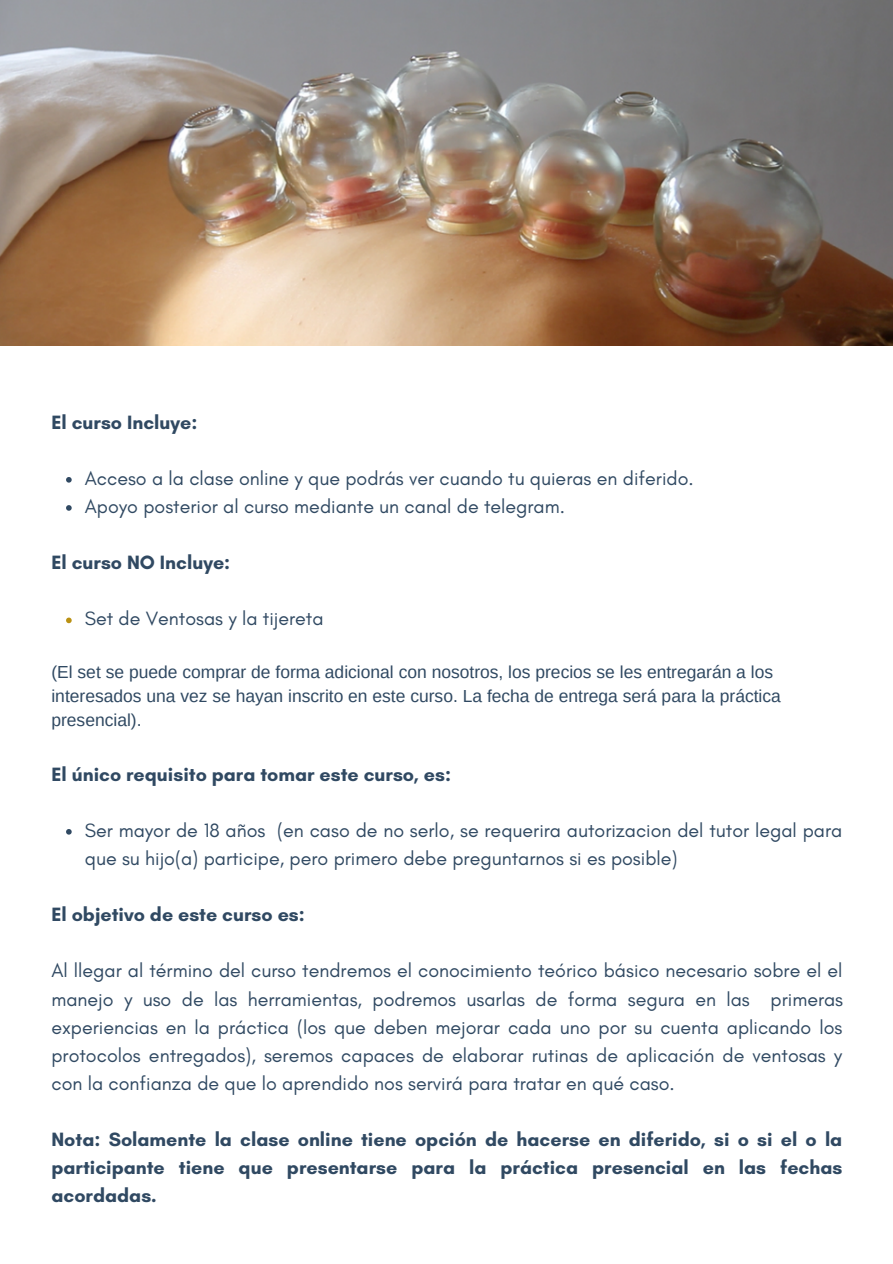
<style>
.page{position:relative;width:893px;height:1264px;background:#fff}
.page>*{position:absolute;margin:0;border:0;box-sizing:border-box;transform-origin:0 0}
.t1{font:19.65px/28px "Glacial Indifference";color:#304962}
.t2{font:700 19.65px/28px "Glacial Indifference";color:#304962;text-align:justify}
.t3{font:17.4px/23.5px "Arimo";color:#304962}
</style>
<div class="page">
<svg style="left:66px;top:477px;width:6px;height:5px"></svg>
<svg style="left:66px;top:505px;width:6px;height:5px"></svg>
<svg style="left:66px;top:617px;width:6px;height:6px"></svg>
<svg style="left:66px;top:829px;width:6px;height:5px"></svg>
<img style="left:0;top:0;width:892px;height:345px">
<p class="t2" style="left:51px;top:408px;width:147px">El curso Incluye:</p>
<p class="t1" style="left:85px;top:464px;width:610px">Acceso a la clase online y que podrás ver cuando tu quieras en diferido.</p>
<p class="t1" style="left:85px;top:492px;width:481px">Apoyo posterior al curso mediante un canal de telegram.</p>
<p class="t2" style="left:51px;top:548px;width:180px">El curso NO Incluye:</p>
<p class="t1" style="left:85px;top:604px;width:240px">Set de Ventosas y la tijereta</p>
<p class="t3" style="left:51px;top:660px;width:731px">(El set se puede comprar de forma adicional con nosotros, los precios se les entregarán a los interesados una vez se hayan inscrito en este curso. La fecha de entrega será para la práctica presencial).</p>
<p class="t2" style="left:51px;top:759px;width:401px">El único requisito para tomar este curso, es:</p>
<p class="t1" style="left:85px;top:816px;width:759px">Ser mayor de 18 años (en caso de no serlo, se requerira autorizacion del tutor legal para que su hijo(a) participe, pero primero debe preguntarnos si es posible)</p>
<p class="t2" style="left:51px;top:900px;width:255px">El objetivo de este curso es:</p>
<p class="t1" style="left:51px;top:956px;width:793px;text-align:justify">Al llegar al término del curso tendremos el conocimiento teórico básico necesario sobre el el manejo y uso de las herramientas, podremos usarlas de forma segura en las primeras experiencias en la práctica (los que deben mejorar cada uno por su cuenta aplicando los protocolos entregados), seremos capaces de elaborar rutinas de aplicación de ventosas y con la confianza de que lo aprendido nos servirá para tratar en qué caso.</p>
<p class="t2" style="left:51px;top:1125px;width:792px">Nota: Solamente la clase online tiene opción de hacerse en diferido, si o si el o la participante tiene que presentarse para la práctica presencial en las fechas acordadas.</p>
</div>
